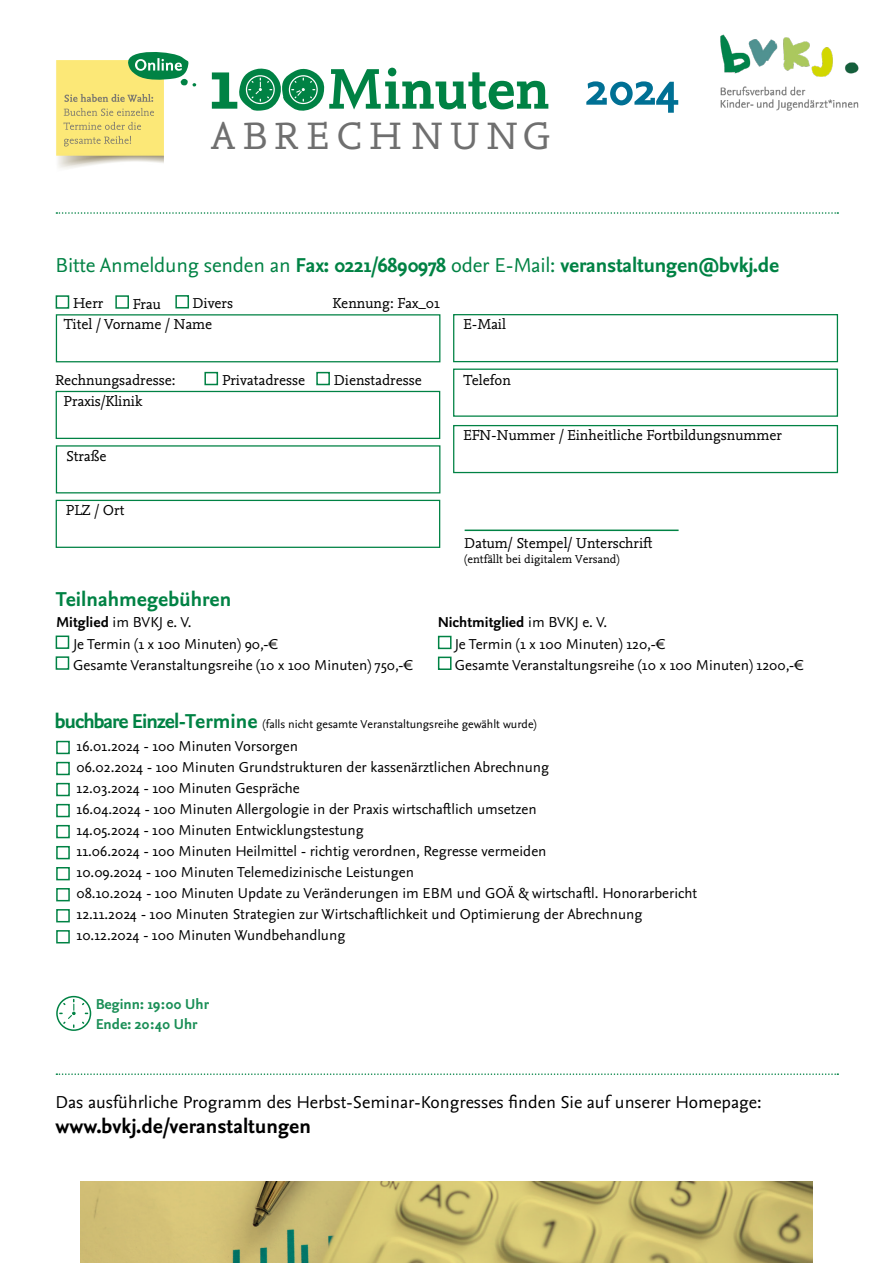
<style>
.page{position:relative;width:893px;height:1263px;background:#fff}
.page>*{position:absolute;margin:0;border:0;box-sizing:border-box;transform-origin:0 0}
.t1{font:700 60px "Nexus Mix OT";color:#008244}
.t2{font:39.9px "Nexus Mix OT";letter-spacing:.185em;color:#6f6f6f}
.t3{font:700 21px "Nexus Sans OT";letter-spacing:-.01em;color:#008244}
.t4{font:700 21px "Nexus Sans OT";color:#000}
.t5{font:18px "Nexus Sans OT";color:#000}
.t6{font:15px/21px "Nexus Sans OT";color:#000}
.t7{font:15px "Nexus Mix OT";color:#000}
.t8{font:700 15px/20.1px "Nexus Sans OT";color:#008244}
.t9{font:12px "Nexus Sans OT";color:#000}
.t10{font:12px "Nexus Mix OT";color:#000}
.s1{font-size:79.95px}
.s2{font-weight:400}
.s3{font-weight:700}
.s4{font-weight:700;font-size:21px;color:#008244}
</style>
<div class="page">
<svg style="left:56px;top:996px;width:35px;height:35px"></svg>
<svg style="left:80px;top:1182px;width:733px;height:81px;background:#c5b76d"></svg>
<div style="left:56px;top:804px;width:14px;height:13px;border:2px solid #008244"></div>
<div style="left:56px;top:888px;width:14px;height:13px;border:2px solid #008244"></div>
<div style="left:56px;top:930px;width:14px;height:13px;border:2px solid #008244"></div>
<div style="left:56px;top:741px;width:14px;height:13px;border:2px solid #008244"></div>
<div style="left:56px;top:825px;width:14px;height:13px;border:2px solid #008244"></div>
<div style="left:56px;top:762px;width:14px;height:13px;border:2px solid #008244"></div>
<div style="left:56px;top:846px;width:14px;height:13px;border:2px solid #008244"></div>
<div style="left:56px;top:783px;width:14px;height:13px;border:2px solid #008244"></div>
<div style="left:56px;top:867px;width:14px;height:13px;border:2px solid #008244"></div>
<div style="left:56px;top:909px;width:14px;height:13px;border:2px solid #008244"></div>
<div style="left:438px;top:657px;width:14px;height:13px;border:2px solid #008244"></div>
<div style="left:438px;top:636px;width:14px;height:13px;border:2px solid #008244"></div>
<div style="left:56px;top:656px;width:13px;height:14px;border:2px solid #008244"></div>
<div style="left:56px;top:635px;width:13px;height:14px;border:2px solid #008244"></div>
<svg style="left:56px;top:212px;width:782px;height:2px"></svg>
<svg style="left:56px;top:1073px;width:782px;height:2px"></svg>
<div style="left:56px;top:445px;width:384px;height:48px;border:1px solid #008244"></div>
<div style="left:56px;top:391px;width:384px;height:48px;border:1px solid #008244"></div>
<div style="left:56px;top:500px;width:384px;height:48px;border:1px solid #008244"></div>
<div style="left:453px;top:314px;width:385px;height:48px;border:1px solid #008244"></div>
<div style="left:453px;top:369px;width:385px;height:48px;border:1px solid #008244"></div>
<div style="left:453px;top:425px;width:385px;height:48px;border:1px solid #008244"></div>
<hr style="left:465px;top:529px;width:214px;height:2px;background:#008244">
<div style="left:56px;top:314px;width:384px;height:48px;border:1px solid #008244"></div>
<div style="left:56px;top:295px;width:13px;height:14px;border:2px solid #008244"></div>
<div style="left:115px;top:295px;width:14px;height:14px;border:2px solid #008244"></div>
<div style="left:204px;top:372px;width:14px;height:13px;border:2px solid #008244"></div>
<div style="left:316px;top:372px;width:14px;height:13px;border:2px solid #008244"></div>
<div style="left:175px;top:295px;width:14px;height:13px;border:2px solid #008244"></div>
<img style="left:720px;top:34px;width:139px;height:77px">
<svg style="left:239px;top:68px;width:86px;height:43px"></svg>
<img style="left:56px;top:60px;width:108px;height:109px">
<svg style="left:64px;top:136px;width:67px;height:10px"></svg>
<svg style="left:64px;top:122px;width:77px;height:8px"></svg>
<svg style="left:64px;top:108px;width:90px;height:8px"></svg>
<svg style="left:64px;top:94px;width:89px;height:8px"></svg>
<svg style="left:124px;top:52px;width:72px;height:35px"></svg>
<svg style="left:586px;top:81px;width:92px;height:32px"></svg>
<h1 class="t1" style="left:208px;top:55px;width:343px"><span class="s1">100</span> Minuten</h1>
<h2 class="t2" style="left:211px;top:113px;width:340px">ABRECHNUNG</h2>
<h3 class="t3" style="left:56px;top:253px;width:725px"><span class="s2">Bitte Anmeldung senden an</span> Fax: 0221/6890978 <span class="s2">oder E-Mail:</span> veranstaltungen@bvkj.de</h3>
<p class="t7" style="left:73px;top:295px;width:32px">Herr</p>
<p class="t7" style="left:133px;top:295px;width:30px">Frau</p>
<p class="t7" style="left:193px;top:295px;width:42px">Divers</p>
<p class="t7" style="left:332px;top:295px;width:109px">Kennung: Fax_01</p>
<p class="t7" style="left:64px;top:316px;width:150px">Titel / Vorname / Name</p>
<p class="t7" style="left:55px;top:371px;width:122px">Rechnungsadresse:</p>
<p class="t7" style="left:64px;top:393px;width:80px">Praxis/Klinik</p>
<p class="t7" style="left:66px;top:447px;width:42px">Straße</p>
<p class="t7" style="left:222px;top:371px;width:84px">Privatadresse</p>
<p class="t7" style="left:334px;top:371px;width:89px">Dienstadresse</p>
<p class="t7" style="left:66px;top:502px;width:60px">PLZ / Ort</p>
<h3 class="t3" style="left:56px;top:587px;width:177px">Teilnahmegebühren</h3>
<p class="t7" style="left:464px;top:316px;width:44px">E-Mail</p>
<p class="t7" style="left:464px;top:371px;width:49px">Telefon</p>
<p class="t7" style="left:464px;top:427px;width:320px">EFN-Nummer / Einheitliche Fortbildungsnummer</p>
<p class="t7" style="left:464px;top:534px;width:190px">Datum/ Stempel/ Unterschrift</p>
<p class="t10" style="left:464px;top:552px;width:156px">(entfällt bei digitalem Versand)</p>
<p class="t6" style="left:56px;top:612px;width:137px"><span class="s3">Mitglied</span> im BVKJ e. V.</p>
<p class="t6" style="left:455px;top:611px;width:351px;line-height:21.6px;text-indent:-17px"><span class="s3">Nichtmitglied</span> im BVKJ e. V.<br>Je Termin (1 x 100 Minuten) 120,-€<br>Gesamte Veranstaltungsreihe (10 x 100 Minuten) 1200,-€</p>
<p class="t6" style="left:73px;top:634px;width:342px">Je Termin (1 x 100 Minuten) 90,-€<br>Gesamte Veranstaltungsreihe (10 x 100 Minuten) 750,-€</p>
<p class="t9" style="left:55px;top:717px;width:483px"><span class="s4">buchbare Einzel-Termine</span> (falls nicht gesamte Veranstaltungsreihe gewählt wurde)</p>
<p class="t6" style="left:76px;top:736px;width:622px">16.01.2024 - 100 Minuten Vorsorgen<br>06.02.2024 - 100 Minuten Grundstrukturen der kassenärztlichen Abrechnung<br>12.03.2024 - 100 Minuten Gespräche<br>16.04.2024 - 100 Minuten Allergologie in der Praxis wirtschaftlich umsetzen<br>14.05.2024 - 100 Minuten Entwicklungstestung<br>11.06.2024 - 100 Minuten Heilmittel - richtig verordnen, Regresse vermeiden<br>10.09.2024 - 100 Minuten Telemedizinische Leistungen<br>08.10.2024 - 100 Minuten Update zu Veränderungen im EBM und GOÄ &amp; wirtschaftl. Honorarbericht 12.11.2024 - 100 Minuten Strategien zur Wirtschaftlichkeit und Optimierung der Abrechnung 10.12.2024 - 100 Minuten Wundbehandlung</p>
<p class="t8" style="left:95px;top:995px;width:115px">Beginn: 19:00 Uhr<br>Ende: 20:40 Uhr</p>
<p class="t5" style="left:56px;top:1092px;width:707px">Das ausführliche Programm des Herbst-Seminar-Kongresses finden Sie auf unserer Homepage:</p>
<h3 class="t4" style="left:56px;top:1114px;width:257px">www.bvkj.de/veranstaltungen</h3>
</div>
